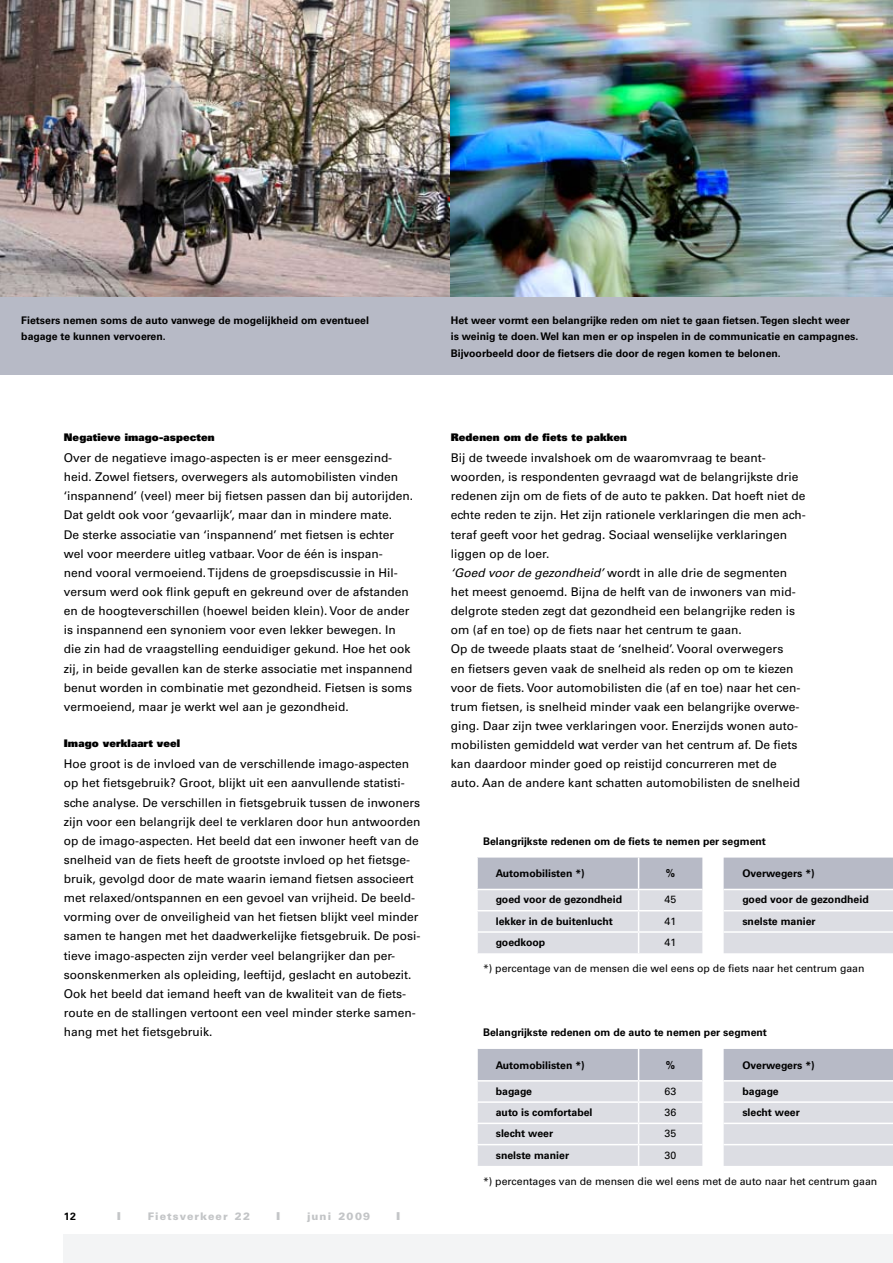
<style>
.page{position:relative;width:893px;height:1263px;background:#fff}
.page>*{position:absolute;margin:0;border:0;box-sizing:border-box;transform-origin:0 0}
.t1{font:12px/19.2px "Univers LT";color:#000}
.t2{font:900 10.8px "Univers LT";color:#c3c5c7;scale:1.2 1}
.t3{font:700 10.5px/16.5px "Univers LT";color:#000}
.t4{font:10.5px "Univers LT";color:#000}
.t5{font:900 10.5px "Univers";letter-spacing:.01em;color:#000}
.t6{font:900 10.5px "Univers LT";letter-spacing:.1em;color:#c3c5c7}
.s1{font-style:italic}
</style>
<div class="page">
<div style="left:0;top:0;width:893px;height:375px;background:#b7bac6"></div>
<div style="left:64px;top:1234px;width:829px;height:29px;background:#f3f4f5"></div>
<svg style="left:477px;top:857px;width:416px;height:96px;background:#d4d5dd"></svg>
<svg style="left:477px;top:1049px;width:416px;height:117px;background:#d6d7de"></svg>
<img style="left:0;top:0;width:893px;height:297px">
<p class="t3" style="left:21px;top:312px;width:349px">Fietsers nemen soms de auto vanwege de mogelijkheid om eventueel bagage te kunnen vervoeren.</p>
<p class="t3" style="left:451px;top:312px;width:409px">Het weer vormt een belangrijke reden om niet te gaan fietsen. Tegen slecht weer is weinig te doen. Wel kan men er op inspelen in de communicatie en campagnes.<br>Bijvoorbeeld door de fietsers die door de regen komen te belonen.</p>
<p class="t5" style="left:64px;top:430px;width:152px">Negatieve imago-aspecten</p>
<p class="t1" style="left:64px;top:448px;width:351px">Over de negatieve imago-aspecten is er meer eensgezind&shy;heid. Zowel fietsers, overwegers als automobilisten vinden ‘inspannend’ (veel) meer bij fietsen passen dan bij autorijden.<br>Dat geldt ook voor ‘gevaarlijk’, maar dan in mindere mate.<br>De sterke associatie van ‘inspannend’ met fietsen is echter wel voor meerdere uitleg vatbaar. Voor de één is inspan&shy;nend vooral vermoeiend. Tijdens de groepsdiscussie in Hil&shy;versum werd ook flink gepuft en gekreund over de afstanden en de hoogteverschillen (hoewel beiden klein). Voor de ander is inspannend een synoniem voor even lekker bewegen. In die zin had de vraagstelling eenduidiger gekund. Hoe het ook zij, in beide gevallen kan de sterke associatie met inspannend benut worden in combinatie met gezondheid. Fietsen is soms vermoeiend, maar je werkt wel aan je gezondheid.</p>
<p class="t5" style="left:64px;top:736px;width:118px">Imago verklaart veel</p>
<p class="t1" style="left:64px;top:754px;width:358px">Hoe groot is de invloed van de verschillende imago-aspecten op het fietsgebruik? Groot, blijkt uit een aanvullende statisti&shy;sche analyse. De verschillen in fietsgebruik tussen de inwoners zijn voor een belangrijk deel te verklaren door hun antwoorden op de imago-aspecten. Het beeld dat een inwoner heeft van de snelheid van de fiets heeft de grootste invloed op het fietsge&shy;bruik, gevolgd door de mate waarin iemand fietsen associeert met relaxed/ontspannen en een gevoel van vrijheid. De beeld&shy;vorming over de onveiligheid van het fietsen blijkt veel minder samen te hangen met het daadwerkelijke fietsgebruik. De posi&shy;tieve imago-aspecten zijn verder veel belangrijker dan per&shy;soonskenmerken als opleiding, leeftijd, geslacht en autobezit.<br>Ook het beeld dat iemand heeft van de kwaliteit van de fiets&shy;route en de stallingen vertoont een veel minder sterke samen&shy;hang met het fietsgebruik.</p>
<p class="t3" style="left:64px;top:1208px;width:14px">12</p>
<p class="t2" style="left:117px;top:1209px;width:5px">I</p>
<p class="t6" style="left:148px;top:1209px;width:104px">Fietsverkeer 22</p>
<p class="t2" style="left:276px;top:1209px;width:5px">I</p>
<p class="t6" style="left:307px;top:1209px;width:65px">juni 2009</p>
<p class="t2" style="left:396px;top:1209px;width:5px">I</p>
<p class="t5" style="left:451px;top:430px;width:178px">Redenen om de fiets te pakken</p>
<p class="t1" style="left:451px;top:448px;width:356px">Bij de tweede invalshoek om de waaromvraag te beant&shy;woorden, is respondenten gevraagd wat de belangrijkste drie redenen zijn om de fiets of de auto te pakken. Dat hoeft niet de echte reden te zijn. Het zijn rationele verklaringen die men ach&shy;teraf geeft voor het gedrag. Sociaal wenselijke verklaringen liggen op de loer.<br><span class="s1">‘Goed voor de gezondheid’</span> wordt in alle drie de segmenten het meest genoemd. Bijna de helft van de inwoners van mid&shy;delgrote steden zegt dat gezondheid een belangrijke reden is om (af en toe) op de fiets naar het centrum te gaan.<br>Op de tweede plaats staat de ‘snelheid’. Vooral overwegers<br>en fietsers geven vaak de snelheid als reden op om te kiezen voor de fiets. Voor automobilisten die (af en toe) naar het cen&shy;trum fietsen, is snelheid minder vaak een belangrijke overwe&shy;ging. Daar zijn twee verklaringen voor. Enerzijds wonen auto&shy;mobilisten gemiddeld wat verder van het centrum af. De fiets kan daardoor minder goed op reistijd concurreren met de auto. Aan de andere kant schatten automobilisten de snelheid</p>
<p class="t3" style="left:483px;top:833px;width:285px">Belangrijkste redenen om de fiets te nemen per segment</p>
<p class="t3" style="left:496px;top:865px;width:90px">Automobilisten *)</p>
<p class="t3" style="left:666px;top:865px;width:11px">%</p>
<p class="t3" style="left:742px;top:865px;width:74px">Overwegers *)</p>
<p class="t3" style="left:496px;top:891px;width:128px">goed voor de gezondheid</p>
<p class="t4" style="left:665px;top:893px;width:13px">45</p>
<p class="t3" style="left:742px;top:891px;width:128px">goed voor de gezondheid</p>
<p class="t3" style="left:496px;top:913px;width:119px">lekker in de buitenlucht</p>
<p class="t4" style="left:665px;top:915px;width:13px">41</p>
<p class="t3" style="left:742px;top:913px;width:75px">snelste manier</p>
<p class="t3" style="left:496px;top:934px;width:51px">goedkoop</p>
<p class="t4" style="left:665px;top:936px;width:13px">41</p>
<p class="t4" style="left:483px;top:962px;width:383px">*) percentage van de mensen die wel eens op de fiets naar het centrum gaan</p>
<p class="t3" style="left:483px;top:1024px;width:285px">Belangrijkste redenen om de auto te nemen per segment</p>
<p class="t3" style="left:496px;top:1057px;width:90px">Automobilisten *)</p>
<p class="t3" style="left:666px;top:1057px;width:11px">%</p>
<p class="t3" style="left:742px;top:1057px;width:74px">Overwegers *)</p>
<p class="t3" style="left:496px;top:1083px;width:38px">bagage</p>
<p class="t4" style="left:665px;top:1085px;width:13px">63</p>
<p class="t3" style="left:742px;top:1083px;width:38px">bagage</p>
<p class="t3" style="left:496px;top:1104px;width:98px">auto is comfortabel</p>
<p class="t4" style="left:665px;top:1106px;width:13px">36</p>
<p class="t3" style="left:742px;top:1104px;width:59px">slecht weer</p>
<p class="t3" style="left:496px;top:1125px;width:59px">slecht weer</p>
<p class="t4" style="left:665px;top:1127px;width:13px">35</p>
<p class="t3" style="left:496px;top:1147px;width:75px">snelste manier</p>
<p class="t4" style="left:665px;top:1148px;width:13px">30</p>
<p class="t4" style="left:483px;top:1175px;width:396px">*) percentages van de mensen die wel eens met de auto naar het centrum gaan</p>
</div>
